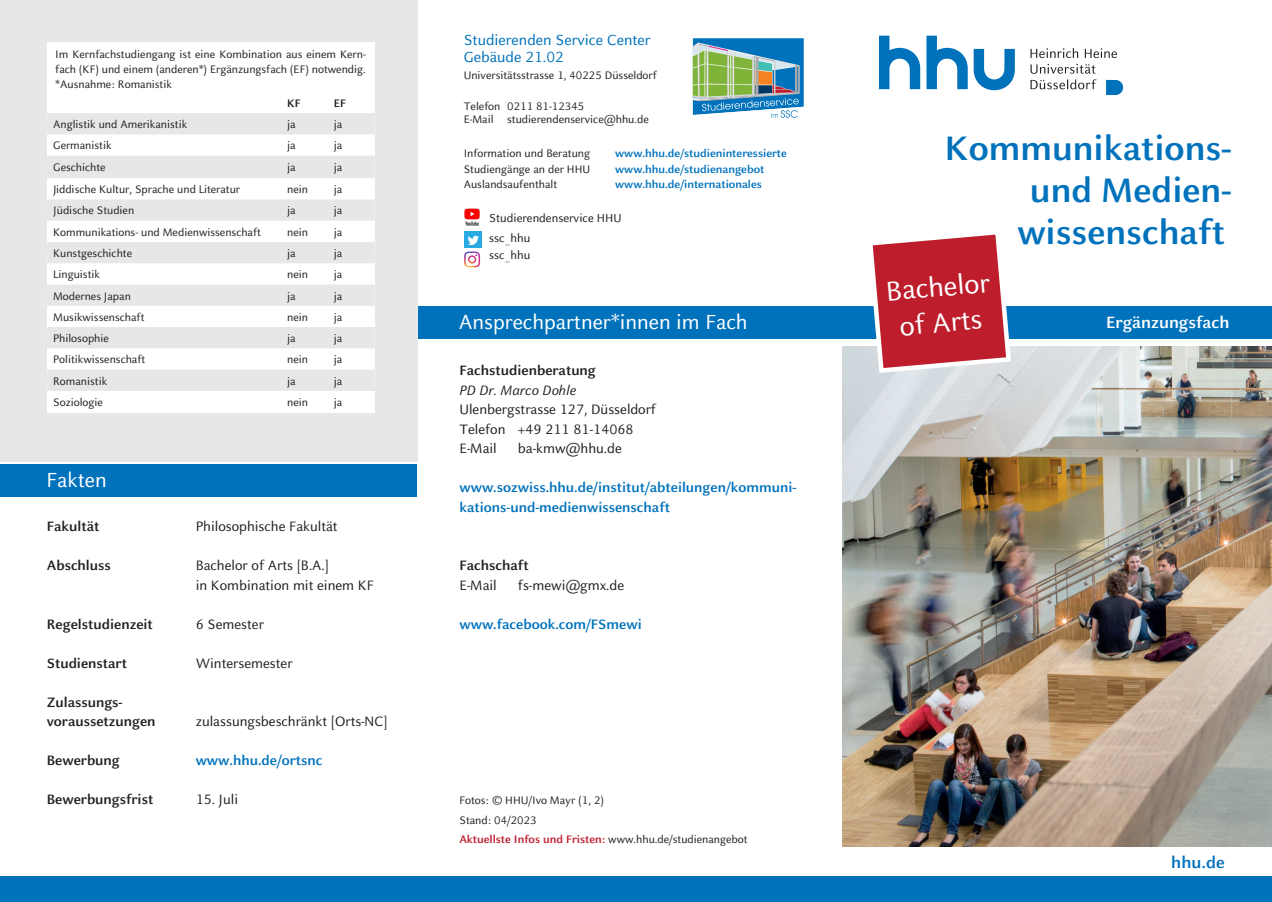
<style>
.page{position:relative;width:1272px;height:902px;background:#fff}
.page>*{position:absolute;margin:0;border:0;box-sizing:border-box;transform-origin:0 0}
.t1{font:700 37.5px/42px "HHU Celeste Sans";color:#0072bc;text-align:right}
.t2{font:30px/36px "HHU Celeste Sans";color:#fff;text-align:center}
.t3{font:22.5px "HHU Celeste Sans";color:#fff}
.t4{font:700 18px "HHU Celeste Sans";color:#fff}
.t5{font:700 18px "HHU Celeste Sans";color:#0072bc}
.t6{font:16.2px/17.1px "HHU Celeste Sans";color:#0072bc}
.t7{font:15px/19.5px "HHU Celeste Sans";color:#231f20}
.t8{font:700 15px/19.5px "HHU Celeste Sans";color:#231f20}
.t9{font:700 15px/19.5px "HHU Celeste Sans";color:#0072bc}
.t10{font:italic 15px "HHU Celeste Sans";color:#231f20}
.t11{font:12.75px/20.7px "HHU Celeste Sans";color:#231f20}
.t12{font:12px/15px "HHU Celeste Sans";color:#231f20}
.t13{font:700 12px "HHU Celeste Sans";color:#0072bc}
.t14{font:700 12px "HHU Celeste Sans";color:#231f20}
.s1{font-size:10.5px}
.s2{font-weight:700;color:#be1d2c}
</style>
<div class="page">
<div style="left:0;top:876px;width:1271px;height:25px;background:#0072bc"></div>
<svg style="left:973px;top:49px;width:41px;height:41px"></svg>
<svg style="left:879px;top:36px;width:41px;height:53px"></svg>
<svg style="left:926px;top:36px;width:41px;height:53px"></svg>
<svg style="left:1030px;top:64px;width:66px;height:25px"></svg>
<svg style="left:1030px;top:48px;width:86px;height:10px"></svg>
<svg style="left:1106px;top:80px;width:17px;height:15px"></svg>
<img style="left:842px;top:347px;width:429px;height:499px">
<div style="left:417px;top:306px;width:854px;height:33px;background:#0072bc"></div>
<div style="left:0;top:463px;width:417px;height:33px;background:#0072bc"></div>
<svg style="left:865px;top:234px;width:148px;height:141px"></svg>
<img style="left:464px;top:208px;width:16px;height:18px">
<div style="left:465px;top:232px;width:17px;height:17px;background:#2aaae1"></div>
<svg style="left:468px;top:236px;width:11px;height:9px"></svg>
<img style="left:467px;top:258px;width:14px;height:10px">
<img style="left:464px;top:251px;width:16px;height:16px">
<svg style="left:692px;top:38px;width:111px;height:80px;background:#6ca4a6"></svg>
<div style="left:0;top:0;width:417px;height:461px;background:#e6e7e9"></div>
<div style="left:47px;top:92px;width:327px;height:320px;background:#fff"></div>
<svg style="left:47px;top:113px;width:328px;height:278px;fill:#e6e7e9"></svg>
<div style="left:47px;top:43px;width:327px;height:50px;background:#fff"></div>
<p class="t12" style="left:55px;top:46px;width:312px;text-align:justify">Im Kernfachstudiengang ist eine Kombination aus einem Kern&shy;fach (KF) und einem (anderen*) Ergänzungsfach (EF) notwendig. *Ausnahme: Romanistik</p>
<p class="t14" style="left:287px;top:95px;width:15px">KF</p>
<p class="t14" style="left:334px;top:95px;width:14px">EF</p>
<p class="t12" style="left:53px;top:116px;width:135px">Anglistik und Amerikanistik</p>
<p class="t12" style="left:287px;top:116px;width:10px">ja</p>
<p class="t12" style="left:334px;top:116px;width:10px">ja</p>
<p class="t12" style="left:53px;top:138px;width:60px">Germanistik</p>
<p class="t12" style="left:287px;top:138px;width:10px">ja</p>
<p class="t12" style="left:334px;top:138px;width:10px">ja</p>
<p class="t12" style="left:53px;top:160px;width:54px">Geschichte</p>
<p class="t12" style="left:287px;top:160px;width:10px">ja</p>
<p class="t12" style="left:334px;top:160px;width:10px">ja</p>
<p class="t12" style="left:53px;top:181px;width:188px">Jiddische Kultur, Sprache und Literatur</p>
<p class="t12" style="left:287px;top:181px;width:22px">nein</p>
<p class="t12" style="left:334px;top:181px;width:10px">ja</p>
<p class="t12" style="left:53px;top:203px;width:83px">Jüdische Studien</p>
<p class="t12" style="left:287px;top:203px;width:10px">ja</p>
<p class="t12" style="left:334px;top:203px;width:10px">ja</p>
<p class="t12" style="left:53px;top:224px;width:209px">Kommunikations- und Medienwissenschaft</p>
<p class="t12" style="left:287px;top:224px;width:22px">nein</p>
<p class="t12" style="left:334px;top:224px;width:10px">ja</p>
<p class="t12" style="left:53px;top:245px;width:80px">Kunstgeschichte</p>
<p class="t12" style="left:287px;top:245px;width:10px">ja</p>
<p class="t12" style="left:334px;top:245px;width:10px">ja</p>
<p class="t12" style="left:53px;top:266px;width:48px">Linguistik</p>
<p class="t12" style="left:287px;top:266px;width:22px">nein</p>
<p class="t12" style="left:334px;top:266px;width:10px">ja</p>
<p class="t12" style="left:53px;top:288px;width:79px">Modernes Japan</p>
<p class="t12" style="left:287px;top:288px;width:10px">ja</p>
<p class="t12" style="left:334px;top:288px;width:10px">ja</p>
<p class="t12" style="left:53px;top:309px;width:93px">Musikwissenschaft</p>
<p class="t12" style="left:287px;top:309px;width:22px">nein</p>
<p class="t12" style="left:334px;top:309px;width:10px">ja</p>
<p class="t12" style="left:53px;top:330px;width:57px">Philosophie</p>
<p class="t12" style="left:287px;top:330px;width:10px">ja</p>
<p class="t12" style="left:334px;top:330px;width:10px">ja</p>
<p class="t12" style="left:53px;top:352px;width:94px">Politikwissenschaft</p>
<p class="t12" style="left:287px;top:352px;width:22px">nein</p>
<p class="t12" style="left:334px;top:352px;width:10px">ja</p>
<p class="t12" style="left:53px;top:373px;width:56px">Romanistik</p>
<p class="t12" style="left:287px;top:373px;width:10px">ja</p>
<p class="t12" style="left:334px;top:373px;width:10px">ja</p>
<p class="t12" style="left:53px;top:394px;width:51px">Soziologie</p>
<p class="t12" style="left:287px;top:394px;width:22px">nein</p>
<p class="t12" style="left:334px;top:394px;width:10px">ja</p>
<h3 class="t3" style="left:47px;top:465px;width:62px">Fakten</h3>
<p class="t8" style="left:47px;top:516px;width:54px">Fakultät</p>
<p class="t7" style="left:196px;top:516px;width:143px">Philosophische Fakultät</p>
<p class="t8" style="left:47px;top:555px;width:66px">Abschluss</p>
<p class="t7" style="left:196px;top:555px;width:180px">Bachelor of Arts [B.A.]<br>in Kombination mit einem KF</p>
<p class="t8" style="left:47px;top:613px;width:108px">Regelstudienzeit</p>
<p class="t7" style="left:196px;top:613px;width:70px">6 Semester</p>
<p class="t8" style="left:47px;top:652px;width:82px">Studienstart</p>
<p class="t7" style="left:196px;top:652px;width:98px">Wintersemester</p>
<p class="t8" style="left:47px;top:691px;width:110px">Zulassungs&shy;voraussetzungen</p>
<p class="t7" style="left:196px;top:711px;width:193px">zulassungsbeschränkt [Orts-NC]</p>
<p class="t8" style="left:47px;top:750px;width:74px">Bewerbung</p>
<p class="t9" style="left:196px;top:750px;width:128px">www.hhu.de/ortsnc</p>
<p class="t8" style="left:47px;top:789px;width:108px">Bewerbungsfrist</p>
<p class="t7" style="left:196px;top:789px;width:44px">15. Juli</p>
<h3 class="t6" style="left:463px;top:31px;width:188px">Studierenden Service Center<br>Gebäude 21.02</h3>
<p class="t12" style="left:463px;top:67px;width:194px">Universitätsstrasse 1, 40225 Düsseldorf</p>
<p class="t12" style="left:463px;top:99px;width:187px;line-height:13.5px">Telefon 0211 81-12345<br>E-Mail studierendenservice@hhu.de</p>
<p class="t12" style="left:463px;top:146px;width:128px">Information und Beratung</p>
<p class="t13" style="left:615px;top:146px;width:173px">www.hhu.de/studieninteressierte</p>
<p class="t12" style="left:463px;top:161px;width:128px">Studiengänge an der HHU</p>
<p class="t13" style="left:615px;top:161px;width:151px">www.hhu.de/studienangebot</p>
<p class="t12" style="left:463px;top:176px;width:95px">Auslandsaufenthalt</p>
<p class="t13" style="left:615px;top:176px;width:148px">www.hhu.de/internationales</p>
<p class="t11" style="left:489px;top:207px;width:134px">Studierendenservice HHU ssc_hhu</p>
<p class="t11" style="left:489px;top:244px;width:43px">ssc_hhu</p>
<h1 class="t1" style="left:944px;top:125px;width:288px">Kommunikations&shy;und Medien&shy;wissenschaft</h1>
<h2 class="t2" style="left:884px;top:272px;width:106px;rotate:-5deg">Bachelor of Arts</h2>
<h3 class="t3" style="left:458px;top:307px;width:290px">Ansprechpartner*innen im Fach</h3>
<h3 class="t4" style="left:1106px;top:311px;width:125px">Ergänzungsfach</h3>
<p class="t8" style="left:459px;top:360px;width:138px">Fachstudienberatung</p>
<p class="t10" style="left:459px;top:380px;width:119px">PD Dr. Marco Dohle</p>
<p class="t7" style="left:459px;top:399px;width:198px">Ulenbergstrasse 127, Düsseldorf<br>Telefon +49 211 81-14068<br>E-Mail</p>
<p class="t7" style="left:518px;top:438px;width:105px">ba-kmw@hhu.de</p>
<p class="t9" style="left:459px;top:477px;width:338px">www.sozwiss.hhu.de/institut/abteilungen/kommuni&shy;kations-und-medienwissenschaft</p>
<p class="t8" style="left:459px;top:555px;width:71px">Fachschaft</p>
<p class="t7" style="left:459px;top:574px;width:39px">E-Mail</p>
<p class="t7" style="left:518px;top:574px;width:108px">fs-mewi@gmx.de</p>
<p class="t9" style="left:459px;top:613px;width:184px">www.facebook.com/FSmewi</p>
<p class="t12" style="left:459px;top:790px;width:290px;line-height:19.5px">Fotos: <span class="s1">©</span> HHU/Ivo Mayr (1, 2)<br>Stand: 04/2023<br><span class="s2">Aktuellste Infos und Fristen:</span> www.hhu.de/studienangebot</p>
<h3 class="t5" style="left:1171px;top:851px;width:55px">hhu.de</h3>
</div>
